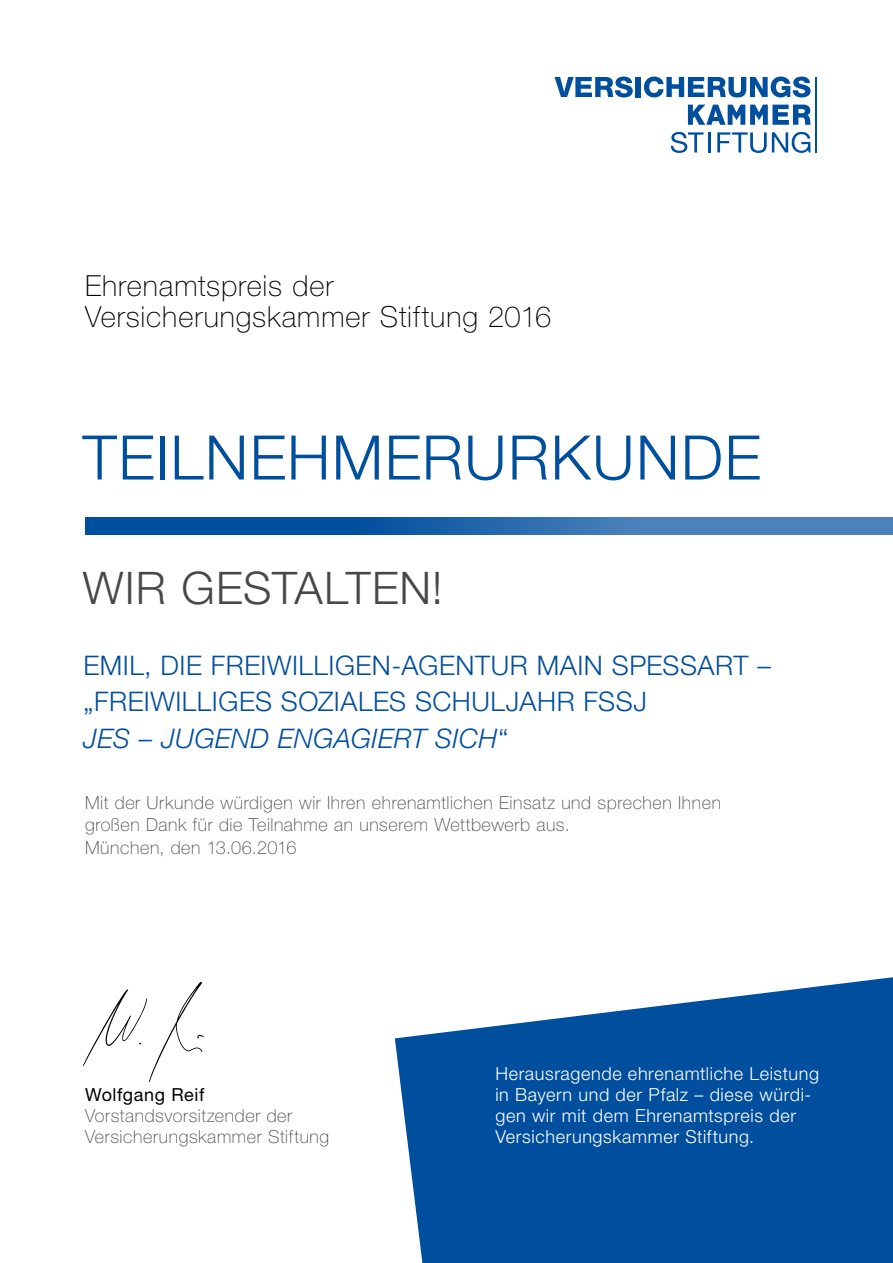
<style>
.page{position:relative;width:893px;height:1263px;background:#fff}
.page>*{position:absolute;margin:0;border:0;box-sizing:border-box;transform-origin:0 0}
.t1{font:300 61.5px "Helvetica Neue LT Std";letter-spacing:.025em;color:#004e9e}
.t2{font:300 45px "Helvetica Neue LT Std";letter-spacing:.02em;color:#484847}
.t3{font:100 29.1px/31px "Helvetica Neue LT Std";letter-spacing:.03em;color:#000}
.t4{font:300 27px/36.8px "Helvetica Neue LT Std";letter-spacing:.02em;color:#004e9e}
.t5{font:100 18px/22.5px "Helvetica Neue LT Std";letter-spacing:.035em;color:#484847}
.t6{font:300 18px/21px "Helvetica Neue LT Std";letter-spacing:.035em;color:#fff}
.t7{font:18px "Helvetica Neue LT Std";letter-spacing:.03em;color:#000}
.s1{font-style:italic}
</style>
<div class="page">
<hr style="left:708px;top:132px;width:3px;height:20px;background:#004e9e">
<svg style="left:554px;top:77px;width:79px;height:20px"></svg>
<div style="left:635px;top:77px;width:6px;height:20px;background:#004e9e"></div>
<svg style="left:644px;top:77px;width:166px;height:20px"></svg>
<hr style="left:815px;top:77px;width:1px;height:75px;background:#004e9e">
<svg style="left:688px;top:105px;width:122px;height:20px"></svg>
<svg style="left:717px;top:132px;width:93px;height:21px"></svg>
<svg style="left:671px;top:132px;width:32px;height:21px"></svg>
<svg style="left:85px;top:518px;width:808px;height:17px;background:#2567ab"></svg>
<svg style="left:395px;top:977px;width:498px;height:286px;background:#2165aa"></svg>
<svg style="left:83px;top:982px;width:121px;height:100px"></svg>
<h3 class="t3" style="left:85px;top:270px;width:468px">Ehrenamtspreis der<br>Versicherungskammer Stiftung 2016</h3>
<h1 class="t1" style="left:83px;top:420px;width:680px">TEILNEHMERURKUNDE</h1>
<h2 class="t2" style="left:83px;top:561px;width:361px">WIR GESTALTEN!</h2>
<h3 class="t4" style="left:84px;top:646px;width:689px">EMIL, DIE FREIWILLIGEN-AGENTUR MAIN SPESSART – „FREIWILLIGES SOZIALES SCHULJAHR FSSJ<br><span class="s1">JES – JUGEND ENGAGIERT SICH</span>“</h3>
<p class="t5" style="left:85px;top:791px;width:637px">Mit der Urkunde würdigen wir Ihren ehrenamtlichen Einsatz und sprechen Ihnen großen Dank für die Teilnahme an unserem Wettbewerb aus.<br>München, den 13.06.2016</p>
<p class="t7" style="left:85px;top:1083px;width:121px">Wolfgang Reif</p>
<p class="t5" style="left:85px;top:1104px;width:246px;line-height:21px">Vorstandsvorsitzender der<br>Versicherungskammer Stiftung</p>
<p class="t6" style="left:495px;top:1062px;width:325px">Herausragende ehrenamtliche Leistung in Bayern und der Pfalz – diese würdi&shy;gen wir mit dem Ehrenamtspreis der Versicherungskammer Stiftung.</p>
</div>
